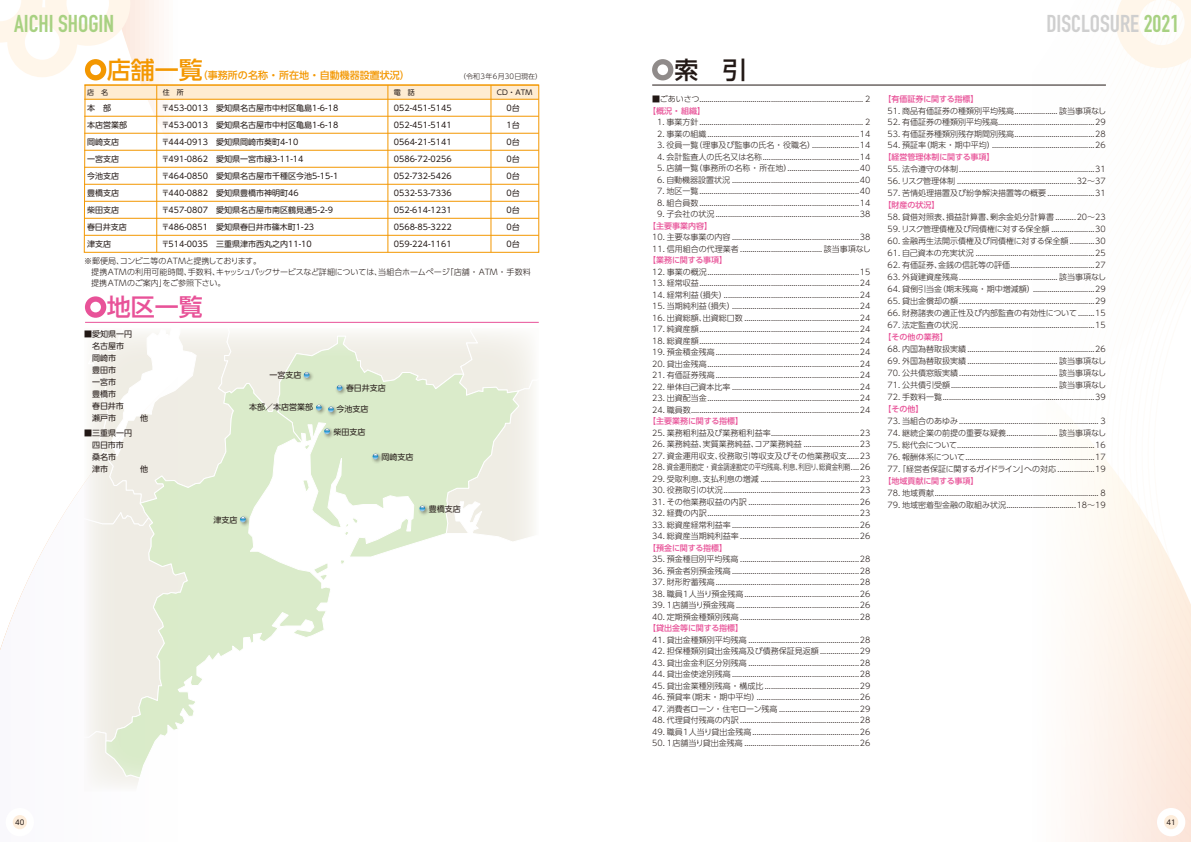
<style>
.page{position:relative;width:1191px;height:842px;background:#fff}
.page>*{position:absolute;margin:0;border:0;box-sizing:border-box;transform-origin:0 0}
.t1{font:700 24px "DIN Condensed";color:#cfcfcf}
.t2{font:700 24px "DIN Condensed";color:#a8d182}
.t3{font:500 24px "UD Shin Go Pro";color:#f39700}
.t4{font:500 24px "UD Shin Go Pro";color:#e85298}
.t5{font:500 24px "UD Shin Go Pro";color:#221815}
.t6{font:500 10px "UD Shin Go Pro";color:#f39700}
.t7{font:300 8px/11.5px "UD Shin Go Pro";color:#221815;text-align:justify}
.t8{font:8px/17px "UD Shin Go Pro";color:#221815}
.t9{font:500 8px "UD Shin Go Pro";color:#e85298}
.t10{font:500 8px "UD Shin Go Pro";letter-spacing:-.025em;color:#e85298}
.t11{font:7px "UD Shin Go Pro";color:#221815}
.t12{font:300 7px "UD Shin Go Pro";letter-spacing:.03em;color:#221815}
.s1{color:#a8d182}
</style>
<div class="page">
<div style="left:13px;top:815px;width:14px;height:14px;background:#fdeddb;border-radius:50%"></div>
<svg style="left:1116px;top:0;width:75px;height:841px"></svg>
<svg style="left:84px;top:85px;width:455px;height:168px"></svg>
<hr style="left:85px;top:322px;width:454px;height:1px;background:#e85298">
<hr style="left:652px;top:85px;width:454px;height:1px;background:#221815">
<svg style="left:84px;top:333px;width:450px;height:453px"></svg>
<svg style="left:0;top:0;width:130px;height:80px"></svg>
<svg style="left:85px;top:296px;width:21px;height:22px"></svg>
<svg style="left:652px;top:59px;width:21px;height:21px"></svg>
<h1 class="t2" style="left:14px;top:7px;width:101px">AICHI SHOGIN</h1>
<h1 class="t3" style="left:107px;top:50px;width:97px">店舗一覧</h1>
<p class="t6" style="left:198px;top:67px;width:213px">（事務所の名称・所在地・自動機器設置状況）</p>
<p class="t12" style="left:459px;top:71px;width:85px">（令和3年6月30日現在）</p>
<p class="t11" style="left:87px;top:87px;width:22px">店　名</p>
<p class="t11" style="left:163px;top:87px;width:22px">住　所</p>
<p class="t11" style="left:394px;top:87px;width:22px">電　話</p>
<p class="t11" style="left:497px;top:87px;width:37px">CD・ATM</p>
<p class="t8" style="left:87px;top:99px;width:41px">本　部<br>本店営業部岡崎支店一宮支店今池支店豊橋支店柴田支店春日井支店津支店</p>
<p class="t8" style="left:162px;top:99px;width:178px">〒453-0013　愛知県名古屋市中村区亀島1-6-18〒453-0013　愛知県名古屋市中村区亀島1-6-18〒444-0913　愛知県岡崎市葵町4-10〒491-0862　愛知県一宮市緑3-11-14〒464-0850　愛知県名古屋市千種区今池5-15-1〒440-0882　愛知県豊橋市神明町46〒457-0807　愛知県名古屋市南区鶴見通5-2-9〒486-0851　愛知県春日井市篠木町1-23〒514-0035　三重県津市西丸之内11-10</p>
<p class="t8" style="left:394px;top:99px;width:59px;text-align:justify">052-451-5145<br>052-451-5141<br>0564-21-5141<br>0586-72-0256<br>052-732-5426<br>0532-53-7336<br>052-614-1231<br>0568-85-3222<br>059-224-1161</p>
<p class="t8" style="left:506px;top:99px;width:15px;text-align:justify">0台1台0台0台0台0台0台0台0台</p>
<p class="t7" style="left:91px;top:255px;width:449px;line-height:11px;text-align:left;text-indent:-7px">※郵便局、コンビニ等のATMと提携しております。<br>提携ATMの利用可能時間、手数料、キャッシュバックサービスなど詳細については、当組合ホームページ「店舗・ATM・手数料　提携ATMのご案内」をご参照下さい。</p>
<h1 class="t4" style="left:107px;top:288px;width:97px">地区一覧</h1>
<p class="t8" style="left:92px;top:327px;width:58px;line-height:12px;text-indent:-8px">■愛知県一円<br>名古屋市<br>岡崎市<br>豊田市<br>一宮市<br>豊橋市<br>春日井市<br>瀬戸市　　　他</p>
<p class="t8" style="left:92px;top:426px;width:42px;line-height:12px;text-indent:-8px">■三重県一円四日市市桑名市</p>
<p class="t8" style="left:269px;top:366px;width:33px">一宮支店</p>
<p class="t8" style="left:249px;top:398px;width:65px">本部／本店営業部</p>
<p class="t8" style="left:213px;top:511px;width:25px">津支店</p>
<p class="t8" style="left:346px;top:380px;width:41px">春日井支店</p>
<p class="t8" style="left:336px;top:401px;width:33px">今池支店</p>
<p class="t8" style="left:333px;top:423px;width:33px">柴田支店</p>
<p class="t8" style="left:381px;top:448px;width:33px">岡崎支店</p>
<p class="t8" style="left:429px;top:500px;width:33px">豊橋支店</p>
<h1 class="t5" style="left:674px;top:50px;width:73px">索　引</h1>
<p class="t7" style="left:652px;top:93px;width:219px">■ごあいさつ................................................................................ 2</p>
<p class="t9" style="left:648px;top:104px;width:58px">【概況・組織】</p>
<p class="t7" style="left:657px;top:116px;width:215px">1．事業方針................................................................................ 2<br>2．事業の組織..........................................................................14<br>3．役員一覧（理事及び監事の氏名・役職名）.......................14<br>4．会計監査人の氏名又は名称...............................................14<br>5．店舗一覧（事務所の名称・所在地）...................................40<br>6．自動機器設置状況 ..............................................................40<br>7．地区一覧..............................................................................40<br>8．組合員数..............................................................................14<br>9．子会社の状況......................................................................38</p>
<p class="t9" style="left:648px;top:219px;width:65px">【主要事業内容】</p>
<p class="t7" style="left:652px;top:231px;width:220px">10．主要な事業の内容 ..............................................................38<br>11．信用組合の代理業者 ........................................ 該当事項なし</p>
<p class="t10" style="left:648px;top:254px;width:80px">【業務に関する事項】</p>
<p class="t7" style="left:652px;top:266px;width:220px">12．事業の概況..........................................................................15<br>13．経常収益..............................................................................24<br>14．経常利益（損失）..................................................................24<br>15．当期純利益（損失）..............................................................24<br>16．出資総額、出資総口数 ........................................................24<br>17．純資産額..............................................................................24<br>18．総資産額..............................................................................24<br>19．預金積金残高......................................................................24<br>20．貸出金残高..........................................................................24<br>21．有価証券残高......................................................................24<br>22．単体自己資本比率 ..............................................................24<br>23．出資配当金..........................................................................24<br>24．職員数..................................................................................24</p>
<p class="t9" style="left:648px;top:415px;width:96px">【主要業務に関する指標】</p>
<p class="t7" style="left:652px;top:427px;width:220px">25．業務粗利益及び業務粗利益率...........................................23<br>26．業務純益、実質業務純益、コア業務純益 ...........................23<br>27．資金運用収支、役務取引等収支及びその他業務収支......23<br>28．資金運用勘定・資金調達勘定の平均残高、利息、利回り、総資金利鞘....26<br>29．受取利息、支払利息の増減 ................................................23<br>30．役務取引の状況..................................................................23<br>31．その他業務収益の内訳 ......................................................26<br>32．経費の内訳..........................................................................23<br>33．総資産経常利益率 ..............................................................26<br>34．総資産当期純利益率 ..........................................................26</p>
<p class="t10" style="left:648px;top:541px;width:80px">【預金に関する指標】</p>
<p class="t7" style="left:652px;top:553px;width:220px">35．預金種目別平均残高 ..........................................................28<br>36．預金者別預金残高 ..............................................................28<br>37．財形貯蓄残高......................................................................28<br>38．職員1人当り預金残高........................................................26<br>39．1店舗当り預金残高............................................................26<br>40．定期預金種類別残高 ..........................................................28</p>
<p class="t9" style="left:648px;top:622px;width:96px">【貸出金等に関する指標】</p>
<p class="t7" style="left:652px;top:634px;width:220px">41．貸出金種類別平均残高 ......................................................28<br>42．担保種類別貸出金残高及び債務保証見返額 ...................29<br>43．貸出金金利区分別残高 ......................................................28<br>44．貸出金使途別残高 ..............................................................28<br>45．貸出金業種別残高・構成比 ..............................................29<br>46．預貸率（期末・期中平均）..................................................26<br>47．消費者ローン・住宅ローン残高 .......................................29<br>48．代理貸付残高の内訳 ..........................................................28<br>49．職員1人当り貸出金残高....................................................26<br>50．1店舗当り貸出金残高 ........................................................26</p>
<h1 class="t1" style="left:1046px;top:7px;width:134px">DISCLOSURE <span class="s1">2021</span></h1>
<p class="t9" style="left:883px;top:93px;width:96px">【有価証券に関する指標】</p>
<p class="t7" style="left:887px;top:105px;width:220px">51．商品有価証券の種類別平均残高..................... 該当事項なし52．有価証券の種類別平均残高...............................................29<br>53．有価証券種類別残存期間別残高.......................................28<br>54．預証率（期末・期中平均）..................................................26</p>
<p class="t9" style="left:883px;top:151px;width:112px">【経営管理体制に関する事項】</p>
<p class="t7" style="left:887px;top:163px;width:220px;line-height:12px">55．法令遵守の体制..................................................................31<br>56．リスク管理体制 ..........................................................32～37<br>57．苦情処理措置及び紛争解決措置等の概要 .......................31</p>
<p class="t9" style="left:883px;top:199px;width:58px">【財産の状況】</p>
<p class="t7" style="left:887px;top:211px;width:220px;line-height:12px">58．貸借対照表、損益計算書、剰余金処分計算書 ..........20～23<br>59．リスク管理債権及び同債権に対する保全額 .....................30<br>60．金融再生法開示債権及び同債権に対する保全額 ............30<br>61．自己資本の充実状況 ..........................................................25<br>62．有価証券、金銭の信託等の評価.........................................27<br>63．外貨建資産残高................................................ 該当事項なし64．貸倒引当金（期末残高・期中増減額）..............................29<br>65．貸出金償却の額..................................................................29<br>66．財務諸表の適正性及び内部監査の有効性について........15<br>67．法定監査の状況..................................................................15</p>
<p class="t9" style="left:883px;top:331px;width:66px">【その他の業務】</p>
<p class="t7" style="left:887px;top:343px;width:220px;line-height:12px">68．内国為替取扱実績 ..............................................................26<br>69．外国為替取扱実績 ............................................ 該当事項なし70．公共債窓販実績................................................ 該当事項なし71．公共債引受額.................................................... 該当事項なし72．手数料一覧..........................................................................39</p>
<p class="t9" style="left:883px;top:403px;width:42px">【その他】</p>
<p class="t7" style="left:887px;top:415px;width:220px;line-height:12px">73．当組合のあゆみ .................................................................... 3<br>74．継続企業の前提の重要な疑義......................... 該当事項なし75．総代会について...................................................................16<br>76．報酬体系について...............................................................17<br>77．「経営者保証に関するガイドライン」への対応 ..................19</p>
<p class="t9" style="left:883px;top:475px;width:96px">【地域貢献に関する事項】</p>
<p class="t7" style="left:887px;top:487px;width:220px;line-height:12px">78．地域貢献................................................................................ 8<br>79．地域密着型金融の取組み状況..................................18～19</p>
<p class="t11" style="left:15px;top:817px;width:11px">40</p>
<p class="t11" style="left:1166px;top:817px;width:11px">41</p>
</div>
